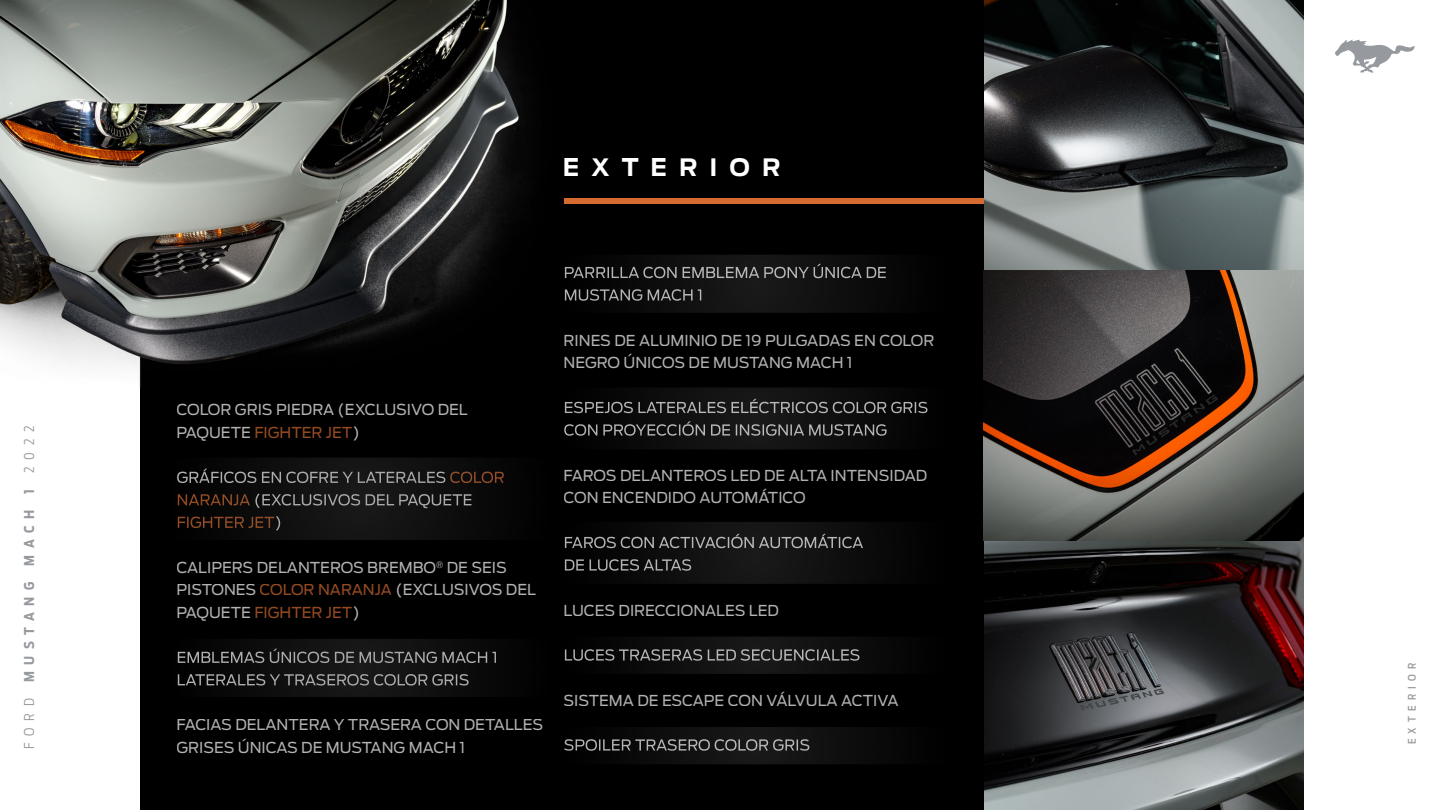
<style>
.page{position:relative;width:1440px;height:810px;background:#fff}
.page>*{position:absolute;margin:0;border:0;box-sizing:border-box;transform-origin:0 0}
.t1{font:24px "Ford Antenna Bold";letter-spacing:.5em;color:#fff}
.t2{font:15px/22.5px "Ford Antenna";color:#b2b2b2}
.t3{font:15px/22.5px "Ford Antenna";color:#fff}
.t4{font:700 13.5px "Ford Antenna Cond";letter-spacing:.5em;color:#969a9f}
.t5{font:500 10.5px "Ford Antenna Cond";letter-spacing:.5em;color:#969a9f}
.s1{font-weight:300}
.s2{color:#954b22}
</style>
<div class="page">
<div style="left:140px;top:0;width:845px;height:810px;background:#010000"></div>
<div style="left:564px;top:198px;width:424px;height:5px;background:#d56b30"></div>
<svg style="left:1335px;top:40px;width:79px;height:33px"></svg>
<img style="left:0;top:0;width:524px;height:387px">
<div style="left:642px;top:255px;width:230px;height:58px;background:#131212"></div>
<div style="left:642px;top:387px;width:230px;height:62px;background:#131212"></div>
<div style="left:642px;top:522px;width:230px;height:62px;background:#131212"></div>
<div style="left:642px;top:637px;width:230px;height:37px;background:#131212"></div>
<div style="left:642px;top:727px;width:230px;height:37px;background:#121111"></div>
<div style="left:246px;top:639px;width:229px;height:58px;background:#131212"></div>
<div style="left:178px;top:649px;width:320px;height:14px;background:#100f0f"></div>
<div style="left:178px;top:674px;width:291px;height:12px;background:#111010"></div>
<div style="left:246px;top:458px;width:229px;height:82px;background:#131212"></div>
<div style="left:246px;top:469px;width:200px;height:14px;background:#141313"></div>
<div style="left:450px;top:472px;width:55px;height:11px;background:#0b0a0a"></div>
<div style="left:178px;top:494px;width:72px;height:11px;background:#070606"></div>
<div style="left:250px;top:494px;width:222px;height:14px;background:#141313"></div>
<div style="left:178px;top:517px;width:96px;height:11px;background:#080707"></div>
<hr style="left:276px;top:516px;width:4px;height:15px;background:#0f0e0e">
<div style="left:565px;top:264px;width:322px;height:14px;background:#100f0f"></div>
<div style="left:565px;top:289px;width:136px;height:12px;background:#0a0909"></div>
<div style="left:565px;top:399px;width:363px;height:14px;background:#0f0e0e"></div>
<div style="left:642px;top:421px;width:230px;height:15px;background:#131212"></div>
<div style="left:642px;top:534px;width:221px;height:14px;background:#141313"></div>
<div style="left:565px;top:559px;width:126px;height:12px;background:#0a0909"></div>
<div style="left:642px;top:649px;width:217px;height:12px;background:#141313"></div>
<div style="left:642px;top:739px;width:167px;height:12px;background:#151414"></div>
<img style="left:983px;top:0;width:321px;height:810px">
<p class="t4" style="left:17px;top:749px;width:325px;rotate:-90deg"><span class="s1">FORD</span> MUSTANG MACH 1 <span class="s1">2022</span></p>
<h1 class="t1" style="left:563px;top:145px;width:219px">EXTERIOR</h1>
<p class="t2" style="left:177px;top:397px;width:293px">COLOR GRIS PIEDRA (EXCLUSIVO DEL<br>PAQUETE <span class="s2">FIGHTER JET</span>)</p>
<p class="t3" style="left:177px;top:464px;width:330px">GRÁFICOS EN COFRE Y LATERALES COLOR<br>NARANJA (EXCLUSIVOS DEL PAQUETE<br>FIGHTER JET)</p>
<p class="t2" style="left:177px;top:554px;width:361px">CALIPERS DELANTEROS BREMBO<sup>®</sup> DE SEIS<br>PISTONES <span class="s2">COLOR NARANJA</span> (EXCLUSIVOS DEL<br>PAQUETE <span class="s2">FIGHTER JET</span>)</p>
<p class="t3" style="left:177px;top:644px;width:323px">EMBLEMAS ÚNICOS DE MUSTANG MACH 1<br>LATERALES Y TRASEROS COLOR GRIS</p>
<p class="t2" style="left:177px;top:712px;width:368px">FACIAS DELANTERA Y TRASERA CON DETALLES<br>GRISES ÚNICAS DE MUSTANG MACH 1</p>
<p class="t3" style="left:564px;top:260px;width:325px">PARRILLA CON EMBLEMA PONY ÚNICA DE<br>MUSTANG MACH 1</p>
<p class="t2" style="left:564px;top:327px;width:372px">RINES DE ALUMINIO DE 19 PULGADAS EN COLOR<br>NEGRO ÚNICOS DE MUSTANG MACH 1</p>
<p class="t3" style="left:564px;top:395px;width:366px">ESPEJOS LATERALES ELÉCTRICOS COLOR GRIS<br>CON PROYECCIÓN DE INSIGNIA MUSTANG</p>
<p class="t2" style="left:564px;top:462px;width:365px">FAROS DELANTEROS LED DE ALTA INTENSIDAD<br>CON ENCENDIDO AUTOMÁTICO</p>
<p class="t3" style="left:564px;top:530px;width:301px">FAROS CON ACTIVACIÓN AUTOMÁTICA<br>DE LUCES ALTAS</p>
<p class="t2" style="left:564px;top:597px;width:217px">LUCES DIRECCIONALES LED</p>
<p class="t3" style="left:564px;top:642px;width:298px">LUCES TRASERAS LED SECUENCIALES</p>
<p class="t2" style="left:564px;top:687px;width:336px">SISTEMA DE ESCAPE CON VÁLVULA ACTIVA</p>
<p class="t3" style="left:564px;top:732px;width:248px">SPOILER TRASERO COLOR GRIS</p>
<p class="t5" style="left:1403px;top:744px;width:83px;rotate:-90deg">EXTERIOR</p>
</div>
